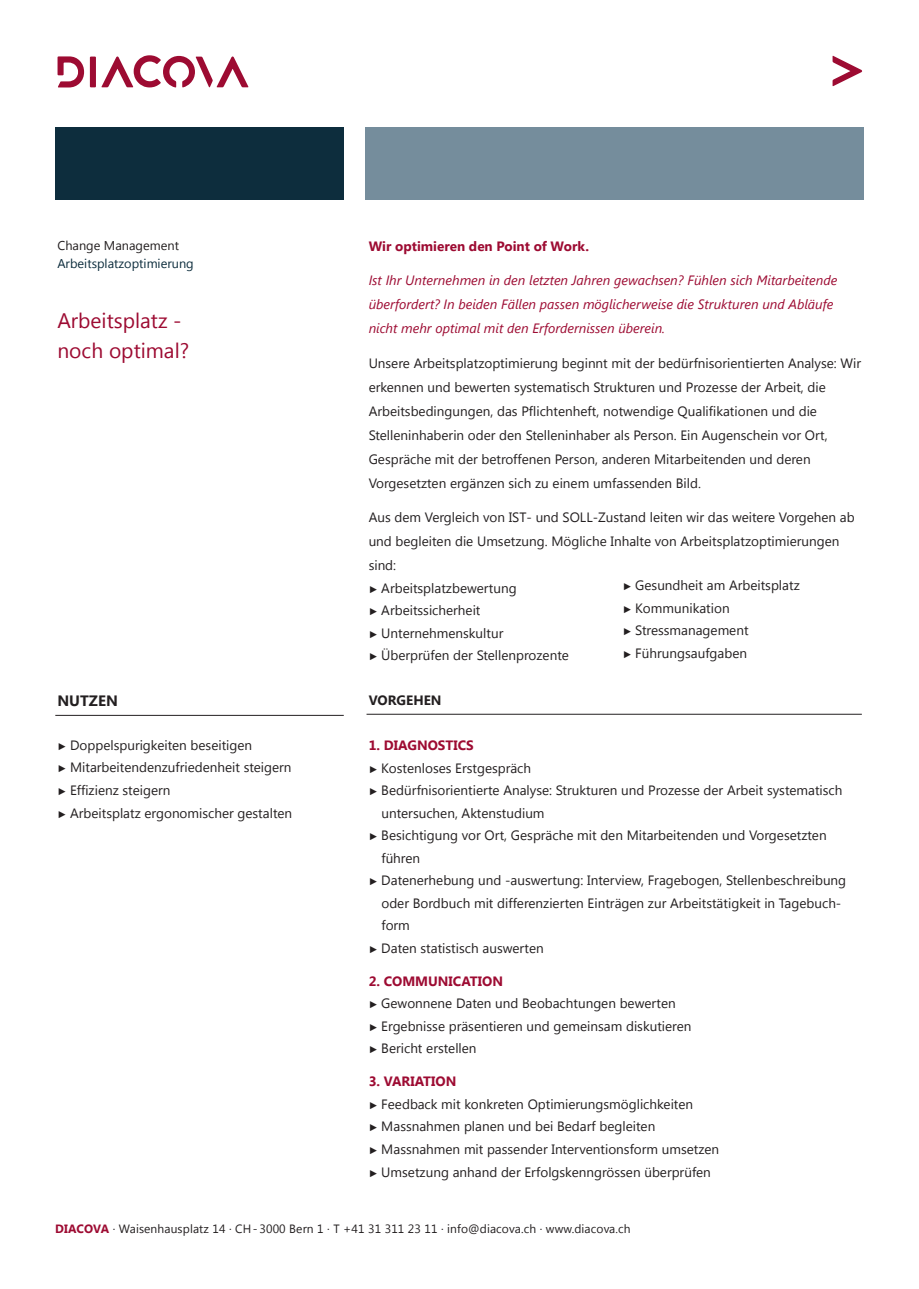
<style>
.page{position:relative;width:919px;height:1289px;background:#fff}
.page>*{position:absolute;margin:0;border:0;box-sizing:border-box;transform-origin:0 0}
.t1{font:21px/30px "Segoe UI";color:#9d0b32}
.t2{font:700 15px "Segoe UI";color:#231f20}
.t3{font:13.5px/22.5px "Segoe UI";color:#231f20}
.t4{font:italic 13.5px/24px "Segoe UI";color:#9d0b32}
.t5{font:700 13.5px "Segoe UI";color:#9d0b32}
.t6{font:700 13.5px "Segoe UI";color:#231f20}
.t7{font:12.75px "Segoe UI";color:#0d2d3d}
.t8{font:12.75px "Segoe UI";color:#231f20}
.t9{font:12px "Segoe UI";letter-spacing:.01em;color:#231f20}
.s1{font-weight:700;color:#9d0b32}
</style>
<div class="page">
<div style="left:55px;top:127px;width:289px;height:72px;background:#0d2d3d"></div>
<div style="left:365px;top:127px;width:498px;height:72px;background:#758d9c"></div>
<hr style="left:366px;top:714px;width:495px;height:1px;background:#231f20">
<hr style="left:55px;top:715px;width:289px;height:1px;background:#231f20">
<div style="left:90px;top:57px;width:6px;height:30px;background:#9d0b32"></div>
<svg style="left:57px;top:56px;width:27px;height:31px"></svg>
<svg style="left:101px;top:55px;width:148px;height:33px"></svg>
<svg style="left:832px;top:55px;width:30px;height:32px"></svg>
<p class="t8" style="left:57px;top:237px;width:123px">Change Management</p>
<p class="t7" style="left:57px;top:254px;width:138px">Arbeitsplatzoptimierung</p>
<h1 class="t1" style="left:57px;top:304px;width:133px">Arbeitsplatz - noch optimal?</h1>
<p class="t2" style="left:57px;top:690px;width:12px">Nut</p>
<p class="t2" style="left:89px;top:690px;width:30px">zen</p>
<p class="t3" style="left:70px;top:733px;width:223px">Doppelspurigkeiten beseitigen Mitarbeitendenzufriedenheit steigern Effizienz steigern<br>Arbeitsplatz ergonomischer gestalten</p>
<p class="t5" style="left:368px;top:236px;width:222px">Wir optimieren den Point of Work.</p>
<p class="t4" style="left:368px;top:268px;width:470px">Ist Ihr Unternehmen in den letzten Jahren gewachsen? Fühlen sich Mitarbeitende überfordert? In beiden Fällen passen möglicherweise die Strukturen und Abläufe nicht mehr optimal mit den Erfordernissen überein.</p>
<p class="t3" style="left:368px;top:350px;width:494px;line-height:24px">Unsere Arbeitsplatzoptimierung beginnt mit der bedürfnisorientierten Analyse: Wir erkennen und bewerten systematisch Strukturen und Prozesse der Arbeit, die Arbeitsbedingungen, das Pflichtenheft, notwendige Qualifikationen und die Stelleninhaberin oder den Stelleninhaber als Person. Ein Augenschein vor Ort, Gespräche mit der betroffenen Person, anderen Mitarbeitenden und deren Vorgesetzten ergänzen sich zu einem umfassenden Bild.</p>
<p class="t3" style="left:368px;top:505px;width:487px;line-height:24px">Aus dem Vergleich von IST- und SOLL-Zustand leiten wir das weitere Vorgehen ab und begleiten die Umsetzung. Mögliche Inhalte von Arbeitsplatzoptimierungen sind:</p>
<p class="t3" style="left:381px;top:576px;width:189px">Arbeitsplatzbewertung<br>Arbeitssicherheit<br>Unternehmenskultur<br>Überprüfen der Stellenprozente</p>
<p class="t6" style="left:368px;top:691px;width:74px">Vorgehen</p>
<p class="t5" style="left:368px;top:736px;width:50px">1. DIAGNO</p>
<p class="t5" style="left:438px;top:736px;width:37px">STICS</p>
<p class="t3" style="left:381px;top:756px;width:466px">Kostenloses Erstgespräch<br>Bedürfnisorientierte Analyse: Strukturen und Prozesse der Arbeit systematisch untersuchen, Aktenstudium<br>Besichtigung vor Ort, Gespräche mit den Mitarbeitenden und Vorgesetzten führen<br>Datenerhebung und -auswertung: Interview, Fragebogen, Stellenbeschreibung oder Bordbuch mit differenzierten Einträgen zur Arbeitstätigkeit in Tagebuch&shy;form<br>Daten statistisch auswerten</p>
<p class="t5" style="left:368px;top:971px;width:125px">2. COMMUNICATION</p>
<p class="t3" style="left:381px;top:991px;width:312px">Gewonnene Daten und Beobachtungen bewerten<br>Ergebnisse präsentieren und gemeinsam diskutieren<br>Bericht erstellen</p>
<p class="t5" style="left:368px;top:1071px;width:78px">3. VARIATION</p>
<p class="t3" style="left:381px;top:1092px;width:339px">Feedback mit konkreten Optimierungsmöglichkeiten Massnahmen planen und bei Bedarf begleiten Massnahmen mit passender Interventionsform umsetzen Umsetzung anhand der Erfolgskenngrössen überprüfen</p>
<p class="t3" style="left:635px;top:573px;width:166px">Gesundheit am Arbeitsplatz<br>Kommunikation<br>Stressmanagement<br>Führungsaufgaben</p>
<p class="t9" style="left:55px;top:1220px;width:577px"><span class="s1">DIACOVA</span> · Waisenhausplatz 14 · CH - 3000 Bern 1 · T +41 31 311 23 11 · info@diacova.ch · www.diacova.ch</p>
</div>
